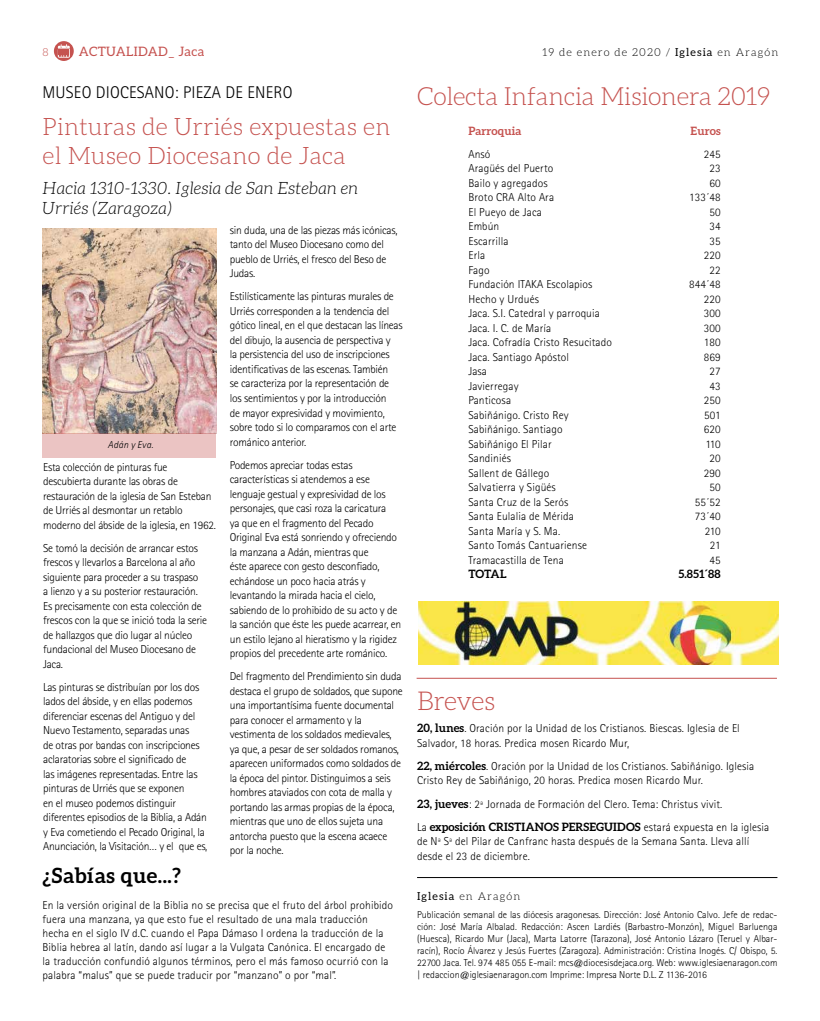
<style>
.page{position:relative;width:820px;height:1021px;background:#fff}
.page>*{position:absolute;margin:0;border:0;box-sizing:border-box;transform-origin:0 0}
.t1{font:300 26px "Aleo";letter-spacing:-.015em;color:#c5524f}
.t2{font:300 25px "Aleo";letter-spacing:-.01em;color:#c5524f}
.t3{font:300 24px/28.8px "Aleo";letter-spacing:.01em;color:#c5524f}
.t4{font:700 21px "Aleo";letter-spacing:.025em;color:#000}
.t5{font:italic 300 17px/20px "Aleo";letter-spacing:.01em;color:#000}
.t6{font:300 17px "Rotis Sans Serif";letter-spacing:.01em;color:#000}
.t7{font:13px "Aleo";letter-spacing:.025em;color:#c5524f}
.t8{font:300 11.5px/14.5px "Rotis Sans Serif";letter-spacing:-.02em;color:#000}
.t9{font:300 11.5px/14px "Rotis Sans Serif";letter-spacing:.01em;color:#000}
.t10{font:700 11.5px "Aleo";letter-spacing:.01em;color:#000}
.t11{font:700 11.5px "Aleo";letter-spacing:.01em;color:#c5524f}
.t12{font:300 11px "Aleo";letter-spacing:.1em;color:#000}
.t13{font:300 11px "Aleo";color:#c5524f}
.t14{font:300 10px/12px "Rotis Sans Serif";color:#000;text-align:justify}
.t15{font:italic 300 10px "Rotis Sans Serif";letter-spacing:.02em;color:#000}
.s1{font-weight:400}
.s2{font-family:"Aleo";font-weight:700}
.s3{font-family:"Rotis Sans Serif";font-weight:300}
</style>
<div class="page">
<svg style="left:54px;top:41px;width:20px;height:20px"></svg>
<hr style="left:417px;top:877px;width:360px;height:1px;background:#000">
<hr style="left:416px;top:678px;width:360px;height:1px;background:#c5524f">
<img style="left:43px;top:229px;width:173px;height:204px">
<div style="left:43px;top:433px;width:173px;height:24px;background:#ebc4c3"></div>
<img style="left:418px;top:601px;width:360px;height:63px">
<p class="t13" style="left:43px;top:46px;width:8px">8</p>
<p class="t7" style="left:79px;top:44px;width:127px">ACTUALIDAD_ Jaca</p>
<p class="t12" style="left:542px;top:46px;width:237px">19 de enero de 2020 / <span class="s1">Iglesia</span> en Aragón</p>
<h3 class="t6" style="left:43px;top:82px;width:251px">MUSEO DIOCESANO: PIEZA DE ENERO</h3>
<h3 class="t3" style="left:43px;top:112px;width:349px">Pinturas de Urriés expuestas en el Museo Diocesano de Jaca</h3>
<h3 class="t5" style="left:43px;top:178px;width:317px">Hacia 1310-1330. Iglesia de San Esteban en<br>Urriés (Zaragoza)</h3>
<p class="t15" style="left:108px;top:439px;width:47px">Adán y Eva.</p>
<p class="t8" style="left:43px;top:459px;width:174px">Esta colección de pinturas fue descubierta durante las obras de restauración de la iglesia de San Esteban de Urriés al desmontar un retablo moderno del ábside de la iglesia, en 1962.</p>
<p class="t8" style="left:43px;top:540px;width:165px">Se tomó la decisión de arrancar estos frescos y llevarlos a Barcelona al año siguiente para proceder a su traspaso<br>a lienzo y a su posterior restauración.<br>Es precisamente con esta colección de frescos con la que se inició toda la serie de hallazgos que dio lugar al núcleo fundacional del Museo Diocesano de Jaca.</p>
<p class="t8" style="left:43px;top:679px;width:166px">Las pinturas se distribuían por los dos lados del ábside, y en ellas podemos diferenciar escenas del Antiguo y del Nuevo Testamento, separadas unas<br>de otras por bandas con inscripciones aclaratorias sobre el significado de<br>las imágenes representadas. Entre las pinturas de Urriés que se exponen<br>en el museo podemos distinguir diferentes episodios de la Biblia, a Adán y Eva cometiendo el Pecado Original, la Anunciación, la Visitación… y el que es,</p>
<p class="t8" style="left:230px;top:223px;width:169px">sin duda, una de las piezas más icónicas, tanto del Museo Diocesano como del pueblo de Urriés, el fresco del Beso de<br>Judas.</p>
<p class="t8" style="left:230px;top:289px;width:174px">Estilísticamente las pinturas murales de Urriés corresponden a la tendencia del gótico lineal, en el que destacan las líneas del dibujo, la ausencia de perspectiva y<br>la persistencia del uso de inscripciones identificativas de las escenas. También<br>se caracteriza por la representación de los sentimientos y por la introducción<br>de mayor expresividad y movimiento, sobre todo si lo comparamos con el arte románico anterior.</p>
<p class="t8" style="left:230px;top:457px;width:173px">Podemos apreciar todas estas características si atendemos a ese lenguaje gestual y expresividad de los personajes, que casi roza la caricatura<br>ya que en el fragmento del Pecado Original Eva está sonriendo y ofreciendo la manzana a Adán, mientras que<br>éste aparece con gesto desconfiado, echándose un poco hacia atrás y levantando la mirada hacia el cielo, sabiendo de lo prohibido de su acto y de la sanción que éste les puede acarrear, en un estilo lejano al hieratismo y la rigidez propios del precedente arte románico.</p>
<p class="t8" style="left:230px;top:669px;width:174px">Del fragmento del Prendimiento sin duda destaca el grupo de soldados, que supone una importantísima fuente documental para conocer el armamento y la vestimenta de los soldados medievales, ya que, a pesar de ser soldados romanos, aparecen uniformados como soldados de la época del pintor. Distinguimos a seis hombres ataviados con cota de malla y portando las armas propias de la época, mientras que uno de ellos sujeta una antorcha puesto que la escena acaece por la noche.</p>
<h3 class="t4" style="left:43px;top:863px;width:140px">¿Sabías que...?</h3>
<p class="t9" style="left:43px;top:897px;width:352px">En la versión original de la Biblia no se precisa que el fruto del árbol prohibido fuera una manzana, ya que esto fue el resultado de una mala traducción hecha en el siglo IV d.C. cuando el Papa Dámaso I ordena la traducción de la Biblia hebrea al latín, dando así lugar a la Vulgata Canónica. El encargado de la traducción confundió algunos términos, pero el más famoso ocurrió con la palabra “malus” que se puede traducir por “manzano” o por “mal”.</p>
<h2 class="t2" style="left:417px;top:82px;width:355px">Colecta Infancia Misionera 2019</h2>
<p class="t11" style="left:468px;top:124px;width:55px">Parroquia</p>
<p class="t11" style="left:690px;top:124px;width:32px">Euros</p>
<p class="t8" style="left:468px;top:146px;width:24px">Ansó</p>
<p class="t8" style="left:703px;top:146px;width:18px">245</p>
<p class="t9" style="left:468px;top:161px;width:86px">Aragüés del Puerto</p>
<p class="t8" style="left:709px;top:161px;width:13px">23</p>
<p class="t9" style="left:468px;top:176px;width:81px">Bailo y agregados</p>
<p class="t8" style="left:709px;top:175px;width:13px">60</p>
<p class="t9" style="left:468px;top:190px;width:87px">Broto CRA Alto Ara</p>
<p class="t8" style="left:689px;top:190px;width:33px">133´48</p>
<p class="t9" style="left:468px;top:205px;width:75px">El Pueyo de Jaca</p>
<p class="t8" style="left:709px;top:204px;width:13px">50</p>
<p class="t8" style="left:468px;top:219px;width:32px">Embún</p>
<p class="t8" style="left:709px;top:219px;width:13px">34</p>
<p class="t9" style="left:468px;top:234px;width:42px">Escarrilla</p>
<p class="t8" style="left:709px;top:233px;width:13px">35</p>
<p class="t8" style="left:468px;top:248px;width:18px">Erla</p>
<p class="t8" style="left:703px;top:248px;width:18px">220</p>
<p class="t8" style="left:468px;top:262px;width:23px">Fago</p>
<p class="t8" style="left:709px;top:262px;width:13px">22</p>
<p class="t9" style="left:468px;top:277px;width:125px">Fundación ITAKA Escolapios</p>
<p class="t8" style="left:689px;top:277px;width:33px">844´48</p>
<p class="t9" style="left:468px;top:292px;width:72px">Hecho y Urdués</p>
<p class="t8" style="left:703px;top:291px;width:18px">220</p>
<p class="t9" style="left:468px;top:306px;width:133px">Jaca. S.I. Catedral y parroquia</p>
<p class="t8" style="left:703px;top:306px;width:18px">300</p>
<p class="t9" style="left:468px;top:321px;width:84px">Jaca. I. C. de María</p>
<p class="t8" style="left:703px;top:320px;width:18px">300</p>
<p class="t9" style="left:468px;top:335px;width:145px">Jaca. Cofradía Cristo Resucitado</p>
<p class="t8" style="left:703px;top:335px;width:18px">180</p>
<p class="t9" style="left:468px;top:350px;width:102px">Jaca. Santiago Apóstol</p>
<p class="t8" style="left:703px;top:349px;width:18px">869</p>
<p class="t8" style="left:468px;top:364px;width:20px">Jasa</p>
<p class="t8" style="left:709px;top:364px;width:13px">27</p>
<p class="t9" style="left:468px;top:379px;width:52px">Javierregay</p>
<p class="t8" style="left:709px;top:378px;width:13px">43</p>
<p class="t9" style="left:468px;top:393px;width:44px">Panticosa</p>
<p class="t8" style="left:703px;top:393px;width:18px">250</p>
<p class="t9" style="left:468px;top:408px;width:102px">Sabiñánigo. Cristo Rey</p>
<p class="t8" style="left:704px;top:407px;width:18px">501</p>
<p class="t9" style="left:468px;top:422px;width:96px">Sabiñánigo. Santiago</p>
<p class="t8" style="left:703px;top:422px;width:18px">620</p>
<p class="t9" style="left:468px;top:437px;width:85px">Sabiñánigo El Pilar</p>
<p class="t8" style="left:705px;top:436px;width:17px">110</p>
<p class="t9" style="left:468px;top:451px;width:44px">Sandiniés</p>
<p class="t8" style="left:709px;top:451px;width:13px">20</p>
<p class="t9" style="left:468px;top:466px;width:82px">Sallent de Gállego</p>
<p class="t8" style="left:703px;top:465px;width:18px">290</p>
<p class="t9" style="left:468px;top:480px;width:89px">Salvatierra y Sigüés</p>
<p class="t8" style="left:709px;top:480px;width:13px">50</p>
<p class="t9" style="left:468px;top:495px;width:101px">Santa Cruz de la Serós</p>
<p class="t8" style="left:694px;top:494px;width:27px">55´52</p>
<p class="t9" style="left:468px;top:509px;width:107px">Santa Eulalia de Mérida</p>
<p class="t8" style="left:694px;top:509px;width:27px">73´40</p>
<p class="t9" style="left:468px;top:524px;width:93px">Santa María y S. Ma.</p>
<p class="t8" style="left:704px;top:523px;width:17px">210</p>
<p class="t9" style="left:468px;top:538px;width:120px">Santo Tomás Cantuariense</p>
<p class="t8" style="left:709px;top:538px;width:12px">21</p>
<p class="t9" style="left:468px;top:553px;width:97px">Tramacastilla de Tena</p>
<p class="t8" style="left:709px;top:552px;width:13px">45</p>
<p class="t10" style="left:468px;top:567px;width:40px">TOTAL</p>
<p class="t10" style="left:678px;top:567px;width:44px">5.851´88</p>
<h1 class="t1" style="left:417px;top:686px;width:79px">Breves</h1>
<p class="t9" style="left:417px;top:721px;width:324px;line-height:14.5px"><span class="s2">20, lunes</span>. Oración por la Unidad de los Cristianos. Biescas. Iglesia de El<br>Salvador, 18 horas. Predica mosen Ricardo Mur,</p>
<p class="t9" style="left:417px;top:758px;width:338px;line-height:14.5px"><span class="s2">22, miércoles</span>. Oración por la Unidad de los Cristianos. Sabiñánigo. Iglesia<br>Cristo Rey de Sabiñánigo, 20 horas. Predica mosen Ricardo Mur.</p>
<p class="t9" style="left:417px;top:796px;width:306px"><span class="s2">23, jueves</span>: 2ª Jornada de Formación del Clero. Tema: Christus vivit.</p>
<p class="t10" style="left:417px;top:819px;width:353px"><span class="s3">La</span> exposición CRISTIANOS PERSEGUIDOS <span class="s3">estará expuesta en la iglesia</span></p>
<p class="t9" style="left:417px;top:833px;width:333px;line-height:14.5px">de Nª Sª del Pilar de Canfranc hasta después de la Semana Santa. Lleva allí desde el 23 de diciembre.</p>
<p class="t12" style="left:417px;top:890px;width:105px"><span class="s1">Iglesia</span> en Aragón</p>
<p class="t14" style="left:417px;top:908px;width:362px">Publicación semanal de las diócesis aragonesas. Dirección: José Antonio Calvo. Jefe de redac&shy;ción: José María Albalad. Redacción: Ascen Lardiés (Barbastro-Monzón), Miguel Barluenga (Huesca), Ricardo Mur (Jaca), Marta Latorre (Tarazona), José Antonio Lázaro (Teruel y Albar&shy;racín), Rocío Álvarez y Jesús Fuertes (Zaragoza). Administración: Cristina Inogés. C/ Obispo, 5.<br>22700 Jaca. Tel. 974 485 055 E-mail: mcs@diocesisdejaca.org. Web: www.iglesiaenaragon.com | redaccion@iglesiaenaragon.com Imprime: Impresa Norte D.L. Z 1136-2016</p>
</div>
